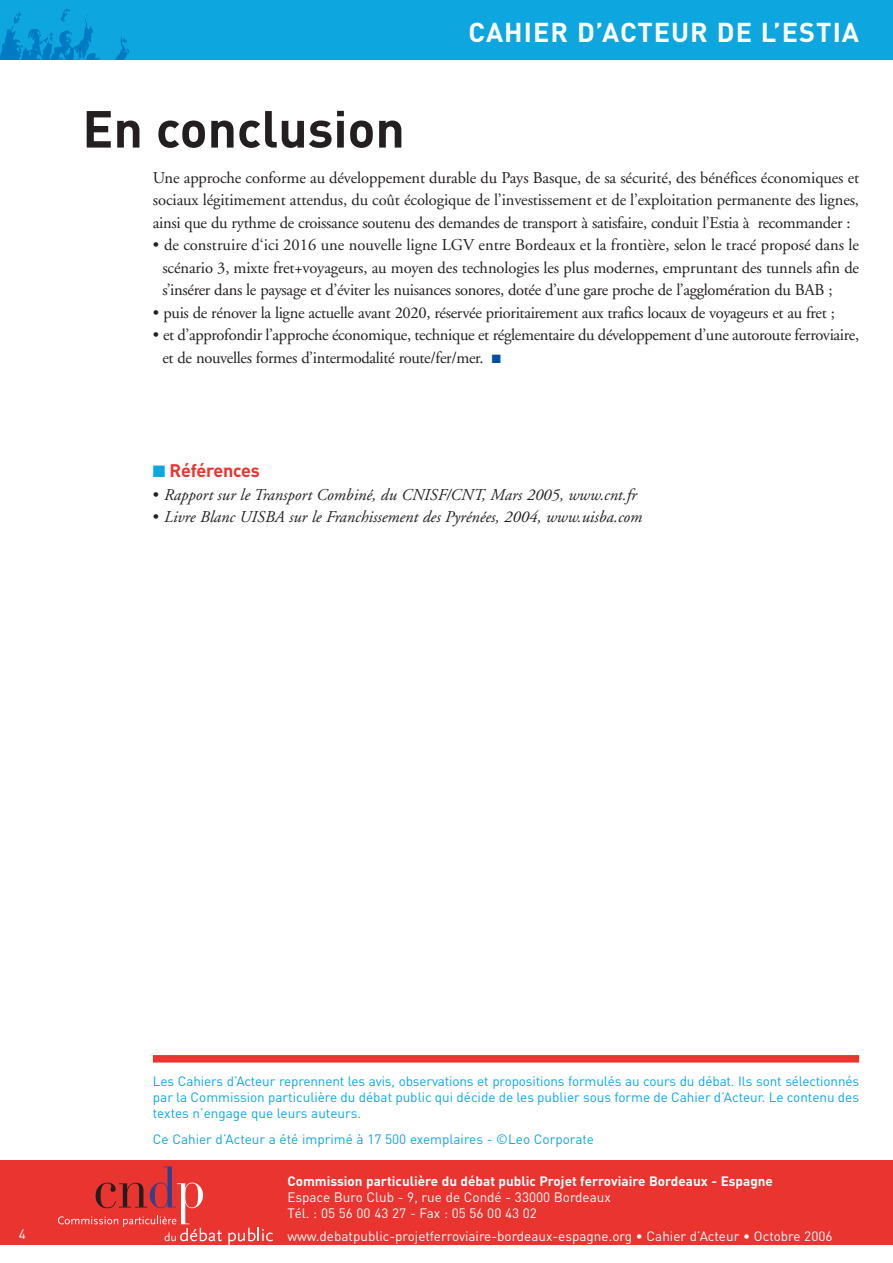
<style>
.page{position:relative;width:893px;height:1263px;background:#fff}
.page>*{position:absolute;margin:0;border:0;box-sizing:border-box;transform-origin:0 0}
.t1{font:700 51.3px "DIN";color:#231f20}
.t2{font:700 27px "DIN";letter-spacing:.04em;color:#fff}
.t3{font:700 18px "DIN";letter-spacing:-.015em;color:#e9342f}
.t4{font:16.5px/22.5px "Adobe Garamond";letter-spacing:-.02em;color:#231f20;text-align:justify}
.t5{font:italic 16.5px "Adobe Garamond";color:#231f20}
.t6{font:13.5px/16.2px "DIN";color:#0ea6df;text-align:justify}
.t7{font:13.5px/16.2px "DIN";color:#fff}
.t8{font:700 13.5px "DIN";color:#fff}
.s1{color:#004fa3}
.s2{color:#0ea6df}
.s3{font-style:normal}
</style>
<div class="page">
<div style="left:0;top:0;width:892px;height:60px;background:#0ea6df"></div>
<svg style="left:0;top:8px;width:129px;height:52px"></svg>
<div style="left:0;top:1160px;width:892px;height:85px;background:#e9342f"></div>
<svg style="left:228px;top:1228px;width:45px;height:17px"></svg>
<svg style="left:58px;top:1167px;width:164px;height:74px"></svg>
<div style="left:153px;top:1055px;width:706px;height:8px;background:#e9342f"></div>
<h2 class="t2" style="left:468px;top:22px;width:392px">CAHIER D’ACTEUR DE L’ESTIA</h2>
<h1 class="t1" style="left:82px;top:111px;width:324px">En conclusion</h1>
<p class="t4" style="left:153px;top:168px;width:707px">Une approche conforme au développement durable du Pays Basque, de sa sécurité, des bénéfices économiques et sociaux légitimement attendus, du coût écologique de l’investissement et de l’exploitation permanente des lignes, ainsi que du rythme de croissance soutenu des demandes de transport à satisfaire, conduit l’Estia à recommander :</p>
<p class="t4" style="left:162px;top:235px;width:698px;text-indent:-9px">• de construire d‘ici 2016 une nouvelle ligne LGV entre Bordeaux et la frontière, selon le tracé proposé dans le scénario 3, mixte fret+voyageurs, au moyen des technologies les plus modernes, empruntant des tunnels afin de s’insérer dans le paysage et d’éviter les nuisances sonores, dotée d’une gare proche de l’agglomération du BAB ;</p>
<p class="t4" style="left:153px;top:303px;width:683px">• puis de rénover la ligne actuelle avant 2020, réservée prioritairement aux trafics locaux de voyageurs et au fret ;</p>
<p class="t4" style="left:162px;top:325px;width:698px;text-indent:-9px">• et d’approfondir l’approche économique, technique et réglementaire du développement d’une autoroute ferroviaire, et de nouvelles formes d’intermodalité route/fer/mer. <span class="s1">■</span></p>
<p class="t3" style="left:153px;top:464px;width:108px"><span class="s2">■</span> Références</p>
<p class="t5" style="left:153px;top:488px;width:484px"><span class="s3">•</span> Rapport sur le Transport Combiné, du CNISF/CNT, Mars 2005, www.cnt.fr</p>
<p class="t5" style="left:153px;top:510px;width:490px"><span class="s3">•</span> Livre Blanc UISBA sur le Franchissement des Pyrénées, 2004, www.uisba.com</p>
<p class="t6" style="left:153px;top:1075px;width:707px">Les Cahiers d’Acteur reprennent les avis, observations et propositions formulés au cours du débat. Ils sont sélectionnés par la Commission particulière du débat public qui décide de les publier sous forme de Cahier d’Acteur. Le contenu des textes n’engage que leurs auteurs.</p>
<p class="t6" style="left:153px;top:1133px;width:442px">Ce Cahier d’Acteur a été imprimé à 17 500 exemplaires - ©Leo Corporate</p>
<p class="t8" style="left:287px;top:1176px;width:487px">Commission particulière du débat public Projet ferroviaire Bordeaux - Espagne</p>
<p class="t7" style="left:287px;top:1190px;width:325px">Espace Buro Club - 9, rue de Condé - 33000 Bordeaux<br>Tél. : 05 56 00 43 27 - Fax : 05 56 00 43 02</p>
<p class="t7" style="left:19px;top:1227px;width:9px">4</p>
<p class="t7" style="left:287px;top:1230px;width:546px">www.debatpublic-projetferroviaire-bordeaux-espagne.org • Cahier d’Acteur • Octobre 2006</p>
</div>
